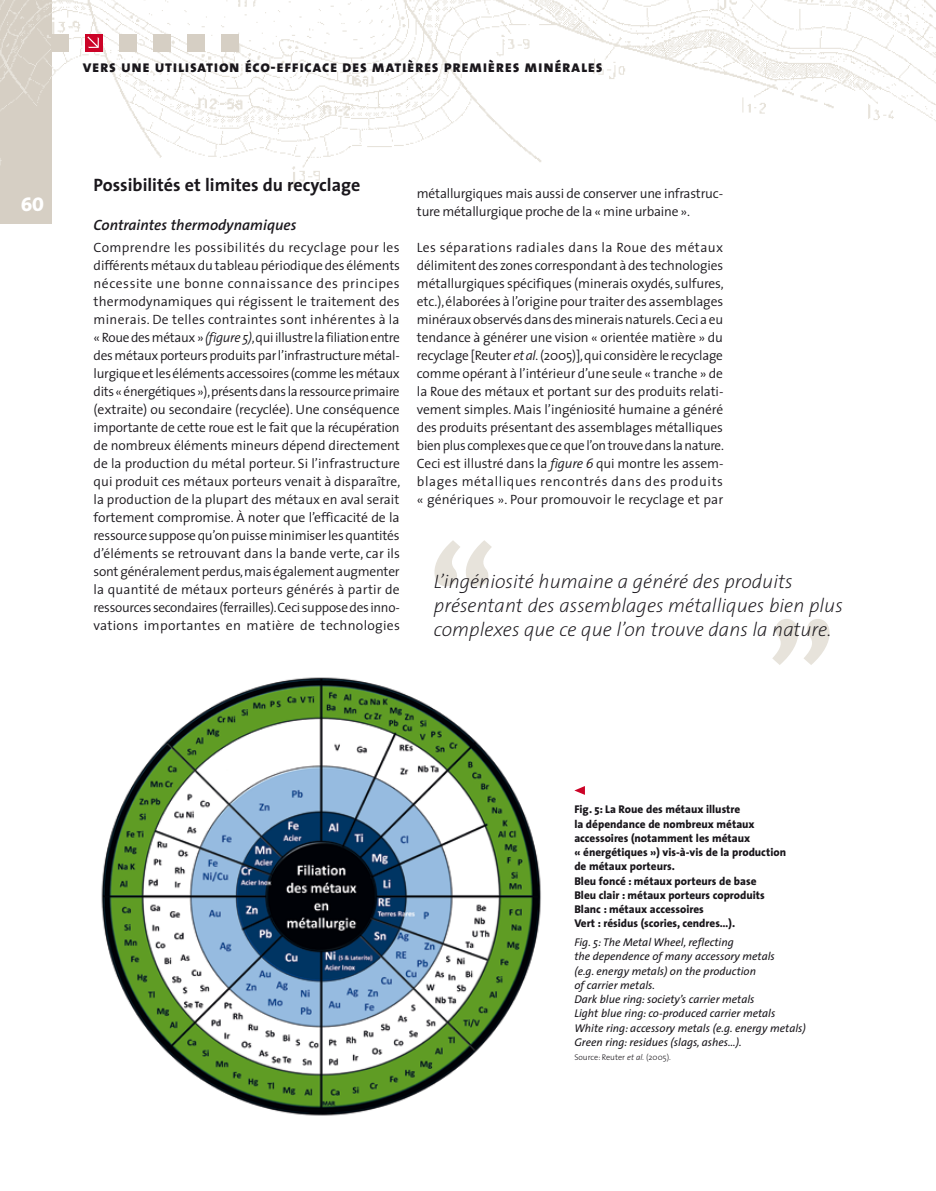
<style>
.page{position:relative;width:936px;height:1191px;background:#fff}
.page>*{position:absolute;margin:0;border:0;box-sizing:border-box;transform-origin:0 0}
.t1{font:19.95px "The Sans Extra Bold Caps";color:#fff}
.t2{font:italic 200 19.5px/24px "The Sans";color:#1a171c}
.t3{font:700 18px "The Sans";color:#1a171c}
.t4{font:16.5px "The Sans Extra Bold Caps";letter-spacing:.04em;color:#1a171c;scale:.95 1}
.t5{font:italic 600 15px "The Sans";color:#1a171c}
.t6{font:300 13.5px/18px "The Sans";letter-spacing:-.015em;color:#1a171c;text-align:justify}
.t7{font:italic 11.25px/14.2px "The Sans";color:#1a171c}
.t8{font:800 11.25px/14.2px "The Sans";color:#1a171c}
.t9{font:300 8.25px "The Sans";color:#1a171c}
.s1{font-style:italic}
</style>
<div class="page">
<div style="left:0;top:0;width:51px;height:223px;background:#d6cfc4"></div>
<img style="left:0;top:0;width:935px;height:206px">
<div style="left:119px;top:34px;width:17px;height:17px;background:#d6cfc4"></div>
<div style="left:51px;top:34px;width:17px;height:17px;background:#d6cfc4"></div>
<svg style="left:83px;top:32px;width:21px;height:21px"></svg>
<div style="left:153px;top:34px;width:17px;height:17px;background:#d6cfc4"></div>
<div style="left:187px;top:34px;width:17px;height:17px;background:#d6cfc4"></div>
<div style="left:221px;top:34px;width:17px;height:17px;background:#d6cfc4"></div>
<svg style="left:434px;top:540px;width:58px;height:46px"></svg>
<svg style="left:772px;top:619px;width:58px;height:46px"></svg>
<svg style="left:574px;top:786px;width:11px;height:9px"></svg>
<img style="left:101px;top:677px;width:440px;height:439px">
<p class="t4" style="left:83px;top:53px;width:548px">vers une utilisation éco-efficace des matières premières minérales</p>
<h1 class="t1" style="left:21px;top:187px;width:25px">60</h1>
<h3 class="t3" style="left:94px;top:169px;width:268px">Possibilités et limites du recyclage</h3>
<p class="t5" style="left:94px;top:212px;width:204px">Contraintes thermodynamiques</p>
<p class="t6" style="left:94px;top:238px;width:308px">Comprendre les possibilités du recyclage pour les différents métaux du tableau périodique des éléments nécessite une bonne connaissance des principes thermodynamiques qui régissent le traitement des minerais. De telles contraintes sont inhérentes à la « Roue des métaux » <span class="s1">(figure 5)</span>, qui illustre la filiation entre des métaux porteurs produits par l’infrastructure métal&shy;lurgique et les éléments accessoires (comme les métaux dits « énergétiques »), présents dans la ressource primaire (extraite) ou secondaire (recyclée). Une conséquence importante de cette roue est le fait que la récupération de nombreux éléments mineurs dépend directement de la production du métal porteur. Si l’infrastructure qui produit ces métaux porteurs venait à disparaître, la production de la plupart des métaux en aval serait fortement compromise. À noter que l’efficacité de la ressource suppose qu’on puisse minimiser les quantités d’éléments se retrouvant dans la bande verte, car ils sont généralement perdus, mais également augmenter la quantité de métaux porteurs générés à partir de ressources secondaires (ferrailles). Ceci suppose des inno&shy;vations importantes en matière de technologies</p>
<p class="t6" style="left:417px;top:184px;width:308px">métallurgiques mais aussi de conserver une infrastruc&shy;ture métallurgique proche de la « mine urbaine ».</p>
<p class="t6" style="left:417px;top:238px;width:308px">Les séparations radiales dans la Roue des métaux délimitent des zones correspondant à des technologies métallurgiques spécifiques (minerais oxydés, sulfures, etc.), élaborées à l’origine pour traiter des assemblages minéraux observés dans des minerais naturels. Ceci a eu tendance à générer une vision « orientée matière » du recyclage [Reuter <span class="s1">et al.</span> (2005)], qui considère le recyclage comme opérant à l’intérieur d’une seule « tranche » de la Roue des métaux et portant sur des produits relati&shy;vement simples. Mais l’ingéniosité humaine a généré des produits présentant des assemblages métalliques bien plus complexes que ce que l’on trouve dans la nature.<br>Ceci est illustré dans la <span class="s1">figure 6</span> qui montre les assem&shy;blages métalliques rencontrés dans des produits « génériques ». Pour promouvoir le recyclage et par</p>
<h2 class="t2" style="left:434px;top:568px;width:410px">L’ingéniosité humaine a généré des produits présentant des assemblages métalliques bien plus complexes que ce que l’on trouve dans la nature.</h2>
<p class="t8" style="left:574px;top:802px;width:213px">Fig. 5: La Roue des métaux illustre<br>la dépendance de nombreux métaux accessoires (notamment les métaux<br>« énergétiques ») vis-à-vis de la production de métaux porteurs.<br>Bleu foncé : métaux porteurs de base<br>Bleu clair : métaux porteurs coproduits Blanc : métaux accessoires<br>Vert : résidus (scories, cendres…).</p>
<p class="t7" style="left:574px;top:934px;width:233px">Fig. 5: The Metal Wheel, reflecting<br>the dependence of many accessory metals<br>(e.g. energy metals) on the production<br>of carrier metals.<br>Dark blue ring: society’s carrier metals<br>Light blue ring: co-produced carrier metals White ring: accessory metals (e.g. energy metals)<br>Green ring: residues (slags, ashes…).</p>
<p class="t9" style="left:574px;top:1050px;width:98px">Source: Reuter <span class="s1">et al.</span> (2005).</p>
</div>
